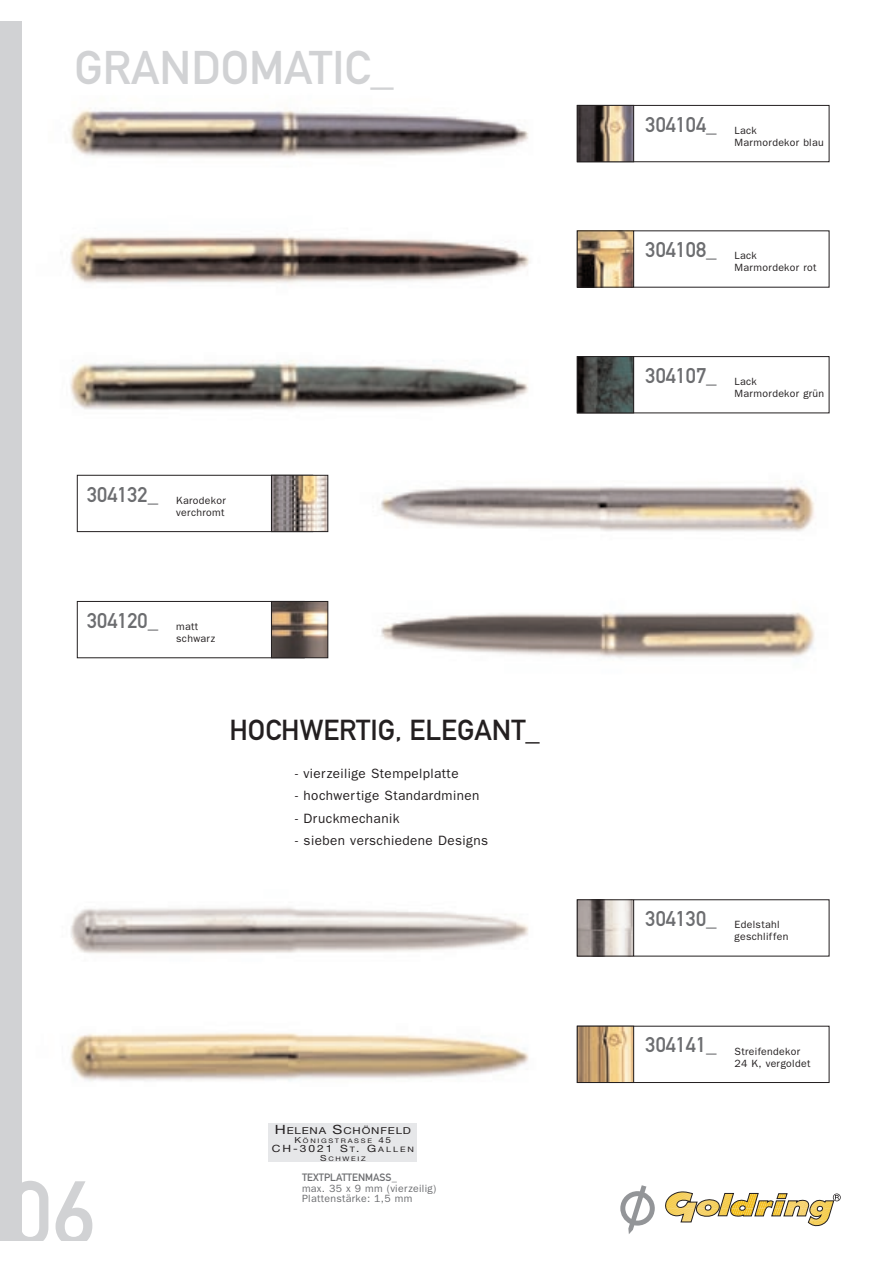
<style>
.page{position:relative;width:893px;height:1263px;background:#fff}
.page>*{position:absolute;margin:0;border:0;box-sizing:border-box;transform-origin:0 0}
.t1{font:90.3px "DIN Mittelschrift";color:#d1d2d4}
.t2{font:46.5px "DIN Mittelschrift";color:#d1d2d4}
.t3{font:28.5px "DIN Mittelschrift";color:#231f20}
.t4{font:21px "DIN Mittelschrift";color:#6c6d70}
.t5{font:13.5px "Franklin Gothic";letter-spacing:.03em;color:#231f20}
.t6{font:10.5px/12px "Franklin Gothic";letter-spacing:.03em;color:#231f20}
.t7{font:10.5px/10.5px "Franklin Gothic";letter-spacing:.03em;color:#6c6d70}
.t8{font:10.5px "DIN Mittelschrift";color:#6c6d70}
.t9{font:10.05px "Helvetica Neue";letter-spacing:.165em;color:#231f20;scale:1.2 1}
.t10{font:9.6px "Helvetica Neue";letter-spacing:.075em;color:#231f20;scale:1.2 1}
.t11{font:6.3px "Helvetica Neue";letter-spacing:.225em;color:#231f20;scale:1.2 1}
.s1{font-size:12.75px}
.s2{font-size:8.4px}
.s3{font-size:7.5px}
</style>
<div class="page">
<img style="left:21px;top:21px;width:820px;height:1220px">
<div style="left:0;top:21px;width:21px;height:1221px;background:#d1d2d4"></div>
<div style="left:77px;top:601px;width:227px;height:57px;border:1px solid #231f20"></div>
<svg style="left:271px;top:601px;width:558px;height:355px"></svg>
<svg style="left:577px;top:899px;width:252px;height:184px"></svg>
<img style="left:579px;top:1028px;width:53px;height:53px">
<div style="left:577px;top:1026px;width:57px;height:57px;border:1px solid #231f20"></div>
<div style="left:577px;top:356px;width:252px;height:57px;border:1px solid #231f20"></div>
<img style="left:579px;top:358px;width:53px;height:53px">
<div style="left:577px;top:356px;width:57px;height:57px;border:1px solid #231f20"></div>
<div style="left:577px;top:105px;width:252px;height:57px;border:1px solid #231f20"></div>
<img style="left:579px;top:107px;width:53px;height:53px">
<div style="left:577px;top:105px;width:57px;height:57px;border:1px solid #231f20"></div>
<img style="left:579px;top:233px;width:53px;height:52px">
<div style="left:577px;top:231px;width:57px;height:56px;border:1px solid #231f20"></div>
<div style="left:77px;top:475px;width:236px;height:57px;border:1px solid #231f20"></div>
<img style="left:273px;top:477px;width:53px;height:53px">
<div style="left:271px;top:475px;width:57px;height:57px;border:1px solid #231f20"></div>
<div style="left:268px;top:1124px;width:149px;height:38px;background:#e6e7e9"></div>
<svg style="left:620px;top:1185px;width:35px;height:49px"></svg>
<svg style="left:663px;top:1192px;width:177px;height:35px"></svg>
<h2 class="t2" style="left:74px;top:51px;width:320px">GRANDOMATIC_</h2>
<p class="t6" style="left:87px;top:496px;width:140px;text-align:right"><sup>304132_</sup> Karodekor verchromt</p>
<h3 class="t4" style="left:87px;top:613px;width:112px">304120_ <sub>matt</sub></h3>
<p class="t6" style="left:176px;top:633px;width:40px">schwarz</p>
<h3 class="t3" style="left:229px;top:719px;width:312px">HOCHWERTIG, ELEGANT_</h3>
<p class="t5" style="left:295px;top:768px;width:165px">- vierzeilige Stempelplatte</p>
<p class="t5" style="left:295px;top:791px;width:186px">- hochwertige Standardminen</p>
<p class="t5" style="left:295px;top:813px;width:106px">- Druckmechanik</p>
<p class="t5" style="left:295px;top:836px;width:194px">- sieben verschiedene Designs</p>
<h1 class="t1" style="left:9px;top:1181px;width:89px">06</h1>
<p class="t10" style="left:275px;top:1127px;width:115px"><span class="s1">H</span>ELENA <span class="s1">S</span>CHÖNFELD</p>
<p class="t11" style="left:294px;top:1138px;width:82px"><span class="s2">K</span>ÖNIGSTRASSE <span class="s2">45</span></p>
<p class="t9" style="left:272px;top:1145px;width:120px">CH-3021 S<span class="s3">T</span>. G<span class="s3">ALLEN</span></p>
<p class="t11" style="left:320px;top:1156px;width:39px"><span class="s2">S</span>CHWEIZ</p>
<p class="t8" style="left:302px;top:1174px;width:96px">TEXTPLATTENMASS_</p>
<p class="t7" style="left:302px;top:1184px;width:136px">max. 35 x 9 mm (vierzeilig)<br>Plattenstärke: 1,5 mm</p>
<h3 class="t4" style="left:645px;top:117px;width:113px">304104_ <sub>Lack</sub></h3>
<p class="t6" style="left:734px;top:137px;width:91px">Marmordekor blau</p>
<h3 class="t4" style="left:645px;top:242px;width:113px">304108_ <sub>Lack</sub></h3>
<p class="t6" style="left:734px;top:262px;width:83px">Marmordekor rot</p>
<h3 class="t4" style="left:645px;top:368px;width:113px">304107_ <sub>Lack</sub></h3>
<p class="t6" style="left:734px;top:388px;width:91px">Marmordekor grün</p>
<p class="t6" style="left:734px;top:919px;width:55px;text-indent:-89px"><sup>304130_</sup> Edelstahl geschliffen</p>
<p class="t6" style="left:734px;top:1046px;width:77px;text-indent:-89px"><sup>304141_</sup> Streifendekor<br>24 K, vergoldet</p>
</div>
